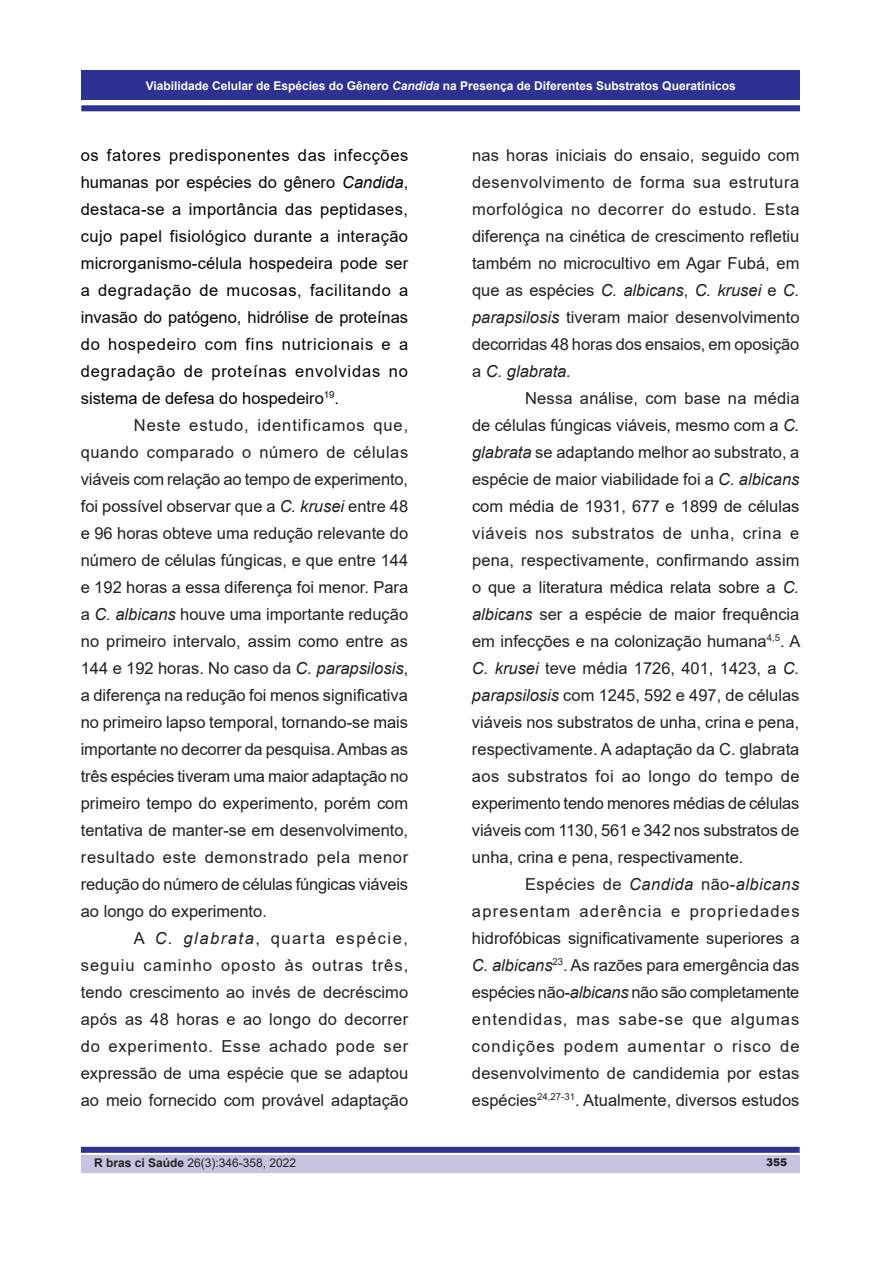
<style>
.page{position:relative;width:893px;height:1263px;background:#fff}
.page>*{position:absolute;margin:0;border:0;box-sizing:border-box;transform-origin:0 0}
.t1{font:16.5px/27px "Arial";color:#231f20;text-align:justify}
.t2{font:16.5px/27px "Arial";color:#040503;text-align:justify}
.t3{font:700 12px "Arial";color:#fff}
.t4{font:12px "Arial";color:#231f20}
.t5{font:900 10.5px "Arial";color:#231f20}
.s1{font-style:italic}
.s2{font-weight:700}
</style>
<div class="page">
<div style="left:81px;top:1155px;width:719px;height:17px;background:#c6c4e1"></div>
<div style="left:81px;top:70px;width:719px;height:30px;background:#2e3092"></div>
<div style="left:81px;top:105px;width:719px;height:6px;background:#2e3092"></div>
<div style="left:81px;top:1147px;width:719px;height:6px;background:#2e3092"></div>
<p class="t3" style="left:146px;top:78px;width:591px">Viabilidade Celular de Espécies do Gênero <span class="s1">Candida</span> na Presença de Diferentes Substratos Queratínicos</p>
<p class="t2" style="left:81px;top:141px;width:329px">os fatores predisponentes das infecções humanas por espécies do gênero <span class="s1">Candida</span>, destaca-se a importância das peptidases, cujo papel fisiológico durante a interação microrganismo-célula hospedeira pode ser a degradação de mucosas, facilitando a invasão do patógeno, hidrólise de proteínas do hospedeiro com fins nutricionais e a degradação de proteínas envolvidas no sistema de defesa do hospedeiro<sup>19</sup>.</p>
<p class="t1" style="left:81px;top:411px;width:329px;text-indent:53px">Neste estudo, identificamos que, quando comparado o número de células viáveis com relação ao tempo de experimento, foi possível observar que a <span class="s1">C. krusei</span> entre 48 e 96 horas obteve uma redução relevante do número de células fúngicas, e que entre 144 e 192 horas a essa diferença foi menor. Para a <span class="s1">C. albicans</span> houve uma importante redução no primeiro intervalo, assim como entre as 144 e 192 horas. No caso da <span class="s1">C. parapsilosis</span>, a diferença na redução foi menos significativa no primeiro lapso temporal, tornando-se mais importante no decorrer da pesquisa. Ambas as três espécies tiveram uma maior adaptação no primeiro tempo do experimento, porém com tentativa de manter-se em desenvolvimento, resultado este demonstrado pela menor redução do número de células fúngicas viáveis ao longo do experimento.</p>
<p class="t1" style="left:81px;top:924px;width:329px;text-indent:53px">A <span class="s1">C. glabrata</span>, quarta espécie, seguiu caminho oposto às outras três, tendo crescimento ao invés de decréscimo após as 48 horas e ao longo do decorrer do experimento. Esse achado pode ser expressão de uma espécie que se adaptou ao meio fornecido com provável adaptação</p>
<p class="t1" style="left:472px;top:141px;width:329px">nas horas iniciais do ensaio, seguido com desenvolvimento de forma sua estrutura morfológica no decorrer do estudo. Esta diferença na cinética de crescimento refletiu também no microcultivo em Agar Fubá, em que as espécies <span class="s1">C. albicans</span>, <span class="s1">C. krusei</span> e <span class="s1">C. parapsilosis</span> tiveram maior desenvolvimento decorridas 48 horas dos ensaios, em oposição a <span class="s1">C. glabrata.</span></p>
<p class="t1" style="left:472px;top:384px;width:330px;text-indent:53px">Nessa análise, com base na média de células fúngicas viáveis, mesmo com a <span class="s1">C. glabrata</span> se adaptando melhor ao substrato, a espécie de maior viabilidade foi a <span class="s1">C. albicans </span>com média de 1931, 677 e 1899 de células viáveis nos substratos de unha, crina e pena, respectivamente, confirmando assim o que a literatura médica relata sobre a <span class="s1">C. albicans</span> ser a espécie de maior frequência em infecções e na colonização humana<sup>4,5</sup>. A <span class="s1">C. krusei</span> teve média 1726, 401, 1423, a <span class="s1">C. parapsilosis</span> com 1245, 592 e 497, de células viáveis nos substratos de unha, crina e pena, respectivamente. A adaptação da C. glabrata aos substratos foi ao longo do tempo de experimento tendo menores médias de células viáveis com 1130, 561 e 342 nos substratos de unha, crina e pena, respectivamente.</p>
<p class="t1" style="left:472px;top:870px;width:329px;text-indent:53px">Espécies de <span class="s1">Candida</span> não-<span class="s1">albicans </span>apresentam aderência e propriedades hidrofóbicas significativamente superiores a <span class="s1">C. albicans</span><sup>23</sup>. As razões para emergência das espécies não-<span class="s1">albicans</span> não são completamente entendidas, mas sabe-se que algumas condições podem aumentar o risco de desenvolvimento de candidemia por estas espécies<sup>24,27-31</sup>. Atualmente, diversos estudos</p>
<p class="t4" style="left:94px;top:1154px;width:204px"><span class="s2">R bras ci Saúde</span> 26(3):346-358, 2022</p>
<p class="t5" style="left:766px;top:1154px;width:23px">355</p>
</div>
